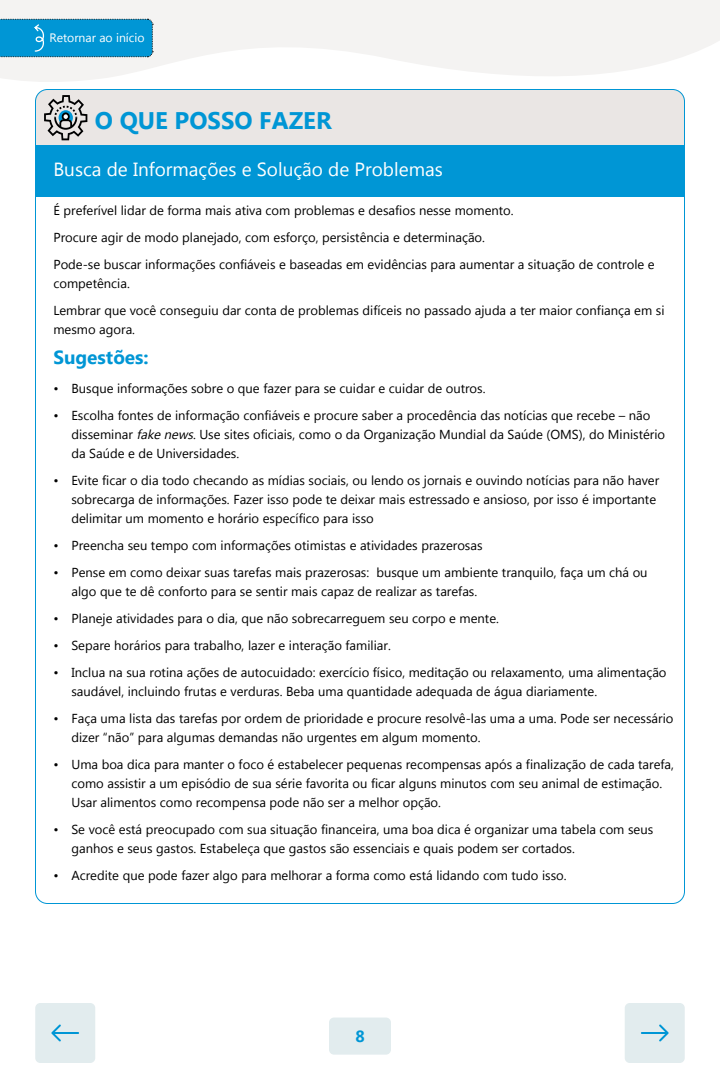
<style>
.page{position:relative;width:720px;height:1080px;background:#fff}
.page>*{position:absolute;margin:0;border:0;box-sizing:border-box;transform-origin:0 0}
.t1{font:700 24px "Myanmar Text";color:#0096d5}
.t2{font:19px "Myanmar Text";color:#fff}
.t3{font:700 19px "Myanmar Text";color:#0096d5}
.t4{font:700 16.2px "Myanmar Text";color:#0096d5}
.t5{font:13px/19px "Myanmar Text";color:#000}
.t6{font:12.2px "Myanmar Text";color:#fff}
.s1{font-style:italic}
</style>
<div class="page">
<svg style="left:0;top:0;width:720px;height:90px;fill:#f4f3f2"></svg>
<div style="left:35px;top:91px;width:650px;height:54px;background:#eae6e4"></div>
<div style="left:35px;top:145px;width:650px;height:51px;background:#0096d5"></div>
<svg style="left:44px;top:95px;width:43px;height:45px;background:#a6a9a9"></svg>
<div style="left:329px;top:1018px;width:62px;height:37px;background:#e2ecee;border-radius:5px"></div>
<div style="left:625px;top:1003px;width:60px;height:60px;background:#e2ecee;border-radius:5px"></div>
<div style="left:35px;top:1003px;width:60px;height:60px;background:#e2ecee;border-radius:5px"></div>
<svg style="left:51px;top:1025px;width:28px;height:17px"></svg>
<svg style="left:641px;top:1025px;width:28px;height:17px"></svg>
<svg style="left:0;top:19px;width:153px;height:38px;background:#0695d1"></svg>
<p class="t6" style="left:49px;top:30px;width:97px">Retornar ao início</p>
<h1 class="t1" style="left:95px;top:106px;width:238px">O QUE POSSO FAZER</h1>
<h2 class="t2" style="left:53px;top:159px;width:391px">Busca de Informações e Solução de Problemas</h2>
<p class="t5" style="left:53px;top:197px;width:603px;line-height:27px">É preferível lidar de forma mais ativa com problemas e desafios nesse momento.<br>Procure agir de modo planejado, com esforço, persistência e determinação.<br>Pode-se buscar informações confiáveis e baseadas em evidências para aumentar a situação de controle e</p>
<p class="t5" style="left:53px;top:270px;width:613px;line-height:27px">competência.<br>Lembrar que você conseguiu dar conta de problemas difíceis no passado ajuda a ter maior confiança em si</p>
<p class="t5" style="left:53px;top:320px;width:83px">mesmo agora.</p>
<h2 class="t3" style="left:53px;top:346px;width:97px">Sugestões:</h2>
<p class="t5" style="left:53px;top:379px;width:434px">• Busque informações sobre o que fazer para se cuidar e cuidar de outros.</p>
<p class="t5" style="left:71px;top:406px;width:595px;text-indent:-18px">• Escolha fontes de informação confiáveis e procure saber a procedência das notícias que recebe – não disseminar <span class="s1">fakenews</span>. Use sites oficiais, como o da Organização Mundial da Saúde (OMS), do Ministério da Saúde e de Universidades.</p>
<p class="t5" style="left:71px;top:471px;width:589px;text-indent:-18px">• Evite ficar o dia todo checando as mídias sociais, ou lendo os jornais e ouvindo notícias para não haver sobrecarga de informações. Fazer isso pode te deixar mais estressado e ansioso, por isso é importante delimitar um momento e horário específico para isso</p>
<p class="t5" style="left:53px;top:536px;width:431px">• Preencha seu tempo com informações otimistas e atividades prazerosas</p>
<p class="t5" style="left:71px;top:563px;width:578px;text-indent:-18px">• Pense em como deixar suas tarefas mais prazerosas: busque um ambiente tranquilo, faça um chá ou algo que te dê conforto para se sentir mais capaz de realizar as tarefas.</p>
<p class="t5" style="left:53px;top:609px;width:447px">• Planeje atividades para o dia, que não sobrecarreguem seu corpo e mente.</p>
<p class="t5" style="left:53px;top:636px;width:339px">• Separe horários para trabalho, lazer e interação familiar.</p>
<p class="t5" style="left:71px;top:663px;width:597px;text-indent:-18px">• Inclua na sua rotina ações de autocuidado: exercício físico, meditação ou relaxamento, uma alimentação saudável, incluindo frutas e verduras. Beba uma quantidade adequada de água diariamente.</p>
<p class="t5" style="left:71px;top:709px;width:604px;text-indent:-18px">• Faça uma lista das tarefas por ordem de prioridade e procure resolvê-las uma a uma. Pode ser necessário dizer “não” para algumas demandas não urgentes em algum momento.</p>
<p class="t5" style="left:71px;top:755px;width:604px;text-indent:-18px">• Uma boa dica para manter o foco é estabelecer pequenas recompensas após a finalização de cada tarefa, como assistir a um episódio de sua série favorita ou ficar alguns minutos com seu animal de estimação.<br>Usar alimentos como recompensa pode não ser a melhor opção.</p>
<p class="t5" style="left:71px;top:820px;width:583px;text-indent:-18px">• Se você está preocupado com sua situação financeira, uma boa dica é organizar uma tabela com seus ganhos e seus gastos. Estabeleça que gastos são essenciais e quais podem ser cortados.</p>
<p class="t5" style="left:53px;top:866px;width:515px">• Acredite que pode fazer algo para melhorar a forma como está lidando com tudo isso.</p>
<p class="t4" style="left:355px;top:1027px;width:11px">8</p>
</div>
